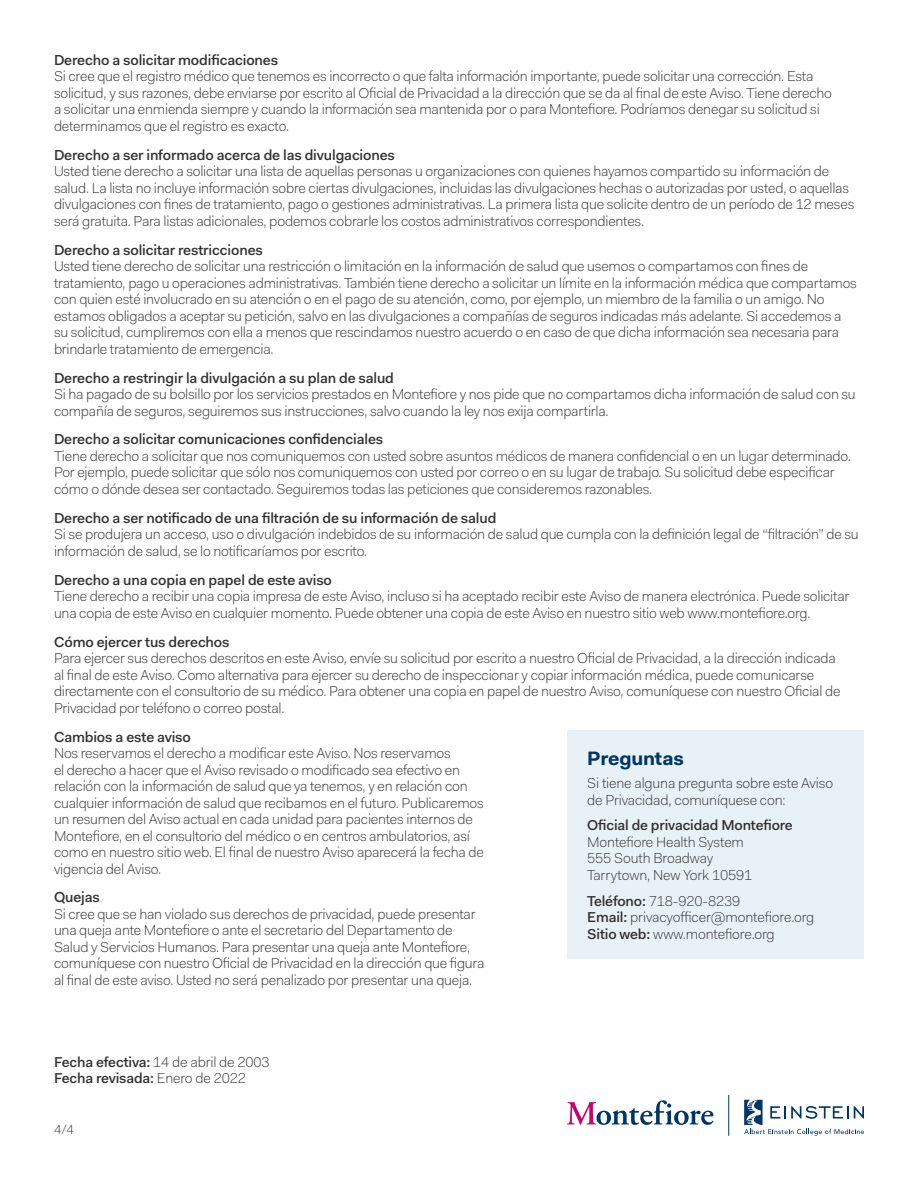
<style>
.page{position:relative;width:918px;height:1188px;background:#fff}
.page>*{position:absolute;margin:0;border:0;box-sizing:border-box;transform-origin:0 0}
.t1{font:700 19.5px "Fakt";letter-spacing:-.01em;color:#003667}
.t2{font:500 14.55px "Fakt";letter-spacing:-.01em;color:#312f30}
.t3{font:300 14.4px/16.5px "Fakt";letter-spacing:-.015em;color:#312f30}
.t4{font:500 14.4px/16.5px "Fakt";letter-spacing:-.01em;color:#312f30}
.t5{font:300 13.2px "Fakt";color:#312f30}
.s1{font-weight:500}
.s2{font-weight:300}
</style>
<div class="page">
<svg style="left:567px;top:1100px;width:146px;height:25px"></svg>
<hr style="left:728px;top:1095px;width:1px;height:41px;background:#003667">
<svg style="left:744px;top:1100px;width:120px;height:36px"></svg>
<div style="left:567px;top:730px;width:297px;height:229px;background:#e8f2f6"></div>
<p class="t2" style="left:54px;top:51px;width:226px">Derecho a solicitar modificaciones</p>
<p class="t3" style="left:54px;top:68px;width:779px">Si cree que el registro médico que tenemos es incorrecto o que falta información importante, puede solicitar una corrección. Esta solicitud, y sus razones, debe enviarse por escrito al Oficial de Privacidad a la dirección que se da al final de este Aviso. Tiene derecho a solicitar una enmienda siempre y cuando la información sea mantenida por o para Montefiore. Podríamos denegar su solicitud si determinamos que el registro es exacto.</p>
<p class="t2" style="left:54px;top:146px;width:343px">Derecho a ser informado acerca de las divulgaciones</p>
<p class="t3" style="left:54px;top:163px;width:802px">Usted tiene derecho a solicitar una lista de aquellas personas u organizaciones con quienes hayamos compartido su información de salud. La lista no incluye información sobre ciertas divulgaciones, incluidas las divulgaciones hechas o autorizadas por usted, o aquellas divulgaciones con fines de tratamiento, pago o gestiones administrativas. La primera lista que solicite dentro de un período de 12 meses será gratuita. Para listas adicionales, podemos cobrarle los costos administrativos correspondientes.</p>
<p class="t2" style="left:54px;top:241px;width:210px">Derecho a solicitar restricciones</p>
<p class="t3" style="left:54px;top:258px;width:804px">Usted tiene derecho de solicitar una restricción o limitación en la información de salud que usemos o compartamos con fines de tratamiento, pago u operaciones administrativas. También tiene derecho a solicitar un límite en la información médica que compartamos con quien esté involucrado en su atención o en el pago de su atención, como, por ejemplo, un miembro de la familia o un amigo. No estamos obligados a aceptar su petición, salvo en las divulgaciones a compañías de seguros indicadas más adelante. Si accedemos a su solicitud, cumpliremos con ella a menos que rescindamos nuestro acuerdo o en caso de que dicha información sea necesaria para brindarle tratamiento de emergencia.</p>
<p class="t2" style="left:54px;top:369px;width:342px">Derecho a restringir la divulgación a su plan de salud</p>
<p class="t3" style="left:54px;top:386px;width:803px">Si ha pagado de su bolsillo por los servicios prestados en Montefiore y nos pide que no compartamos dicha información de salud con su compañía de seguros, seguiremos sus instrucciones, salvo cuando la ley nos exija compartirla.</p>
<p class="t2" style="left:54px;top:431px;width:331px">Derecho a solicitar comunicaciones confidenciales</p>
<p class="t3" style="left:54px;top:448px;width:799px">Tiene derecho a solicitar que nos comuniquemos con usted sobre asuntos médicos de manera confidencial o en un lugar determinado.<br>Por ejemplo, puede solicitar que sólo nos comuniquemos con usted por correo o en su lugar de trabajo. Su solicitud debe especificar cómo o dónde desea ser contactado. Seguiremos todas las peticiones que consideremos razonables.</p>
<p class="t2" style="left:54px;top:509px;width:444px">Derecho a ser notificado de una filtración de su información de salud</p>
<p class="t3" style="left:54px;top:526px;width:806px">Si se produjera un acceso, uso o divulgación indebidos de su información de salud que cumpla con la definición legal de “filtración” de su información de salud, se lo notificaríamos por escrito.</p>
<p class="t2" style="left:54px;top:571px;width:280px">Derecho a una copia en papel de este aviso</p>
<p class="t3" style="left:54px;top:588px;width:797px">Tiene derecho a recibir una copia impresa de este Aviso, incluso si ha aceptado recibir este Aviso de manera electrónica. Puede solicitar una copia de este Aviso en cualquier momento. Puede obtener una copia de este Aviso en nuestro sitio web www.montefiore.org.</p>
<p class="t2" style="left:54px;top:633px;width:177px">Cómo ejercer tus derechos</p>
<p class="t3" style="left:54px;top:650px;width:788px">Para ejercer sus derechos descritos en este Aviso, envíe su solicitud por escrito a nuestro Oficial de Privacidad, a la dirección indicada al final de este Aviso. Como alternativa para ejercer su derecho de inspeccionar y copiar información médica, puede comunicarse directamente con el consultorio de su médico. Para obtener una copia en papel de nuestro Aviso, comuníquese con nuestro Oficial de Privacidad por teléfono o correo postal.</p>
<p class="t2" style="left:54px;top:728px;width:138px">Cambios a este aviso</p>
<p class="t3" style="left:54px;top:745px;width:431px">Nos reservamos el derecho a modificar este Aviso. Nos reservamos<br>el derecho a hacer que el Aviso revisado o modificado sea efectivo en relación con la información de salud que ya tenemos, y en relación con cualquier información de salud que recibamos en el futuro. Publicaremos un resumen del Aviso actual en cada unidad para pacientes internos de Montefiore, en el consultorio del médico o en centros ambulatorios, así como en nuestro sitio web. El final de nuestro Aviso aparecerá la fecha de vigencia del Aviso.</p>
<p class="t2" style="left:54px;top:888px;width:47px">Quejas</p>
<p class="t3" style="left:54px;top:906px;width:432px">Si cree que se han violado sus derechos de privacidad, puede presentar una queja ante Montefiore o ante el secretario del Departamento de Salud y Servicios Humanos. Para presentar una queja ante Montefiore, comuníquese con nuestro Oficial de Privacidad en la dirección que figura al final de este aviso. Usted no será penalizado por presentar una queja.</p>
<h1 class="t1" style="left:587px;top:745px;width:98px">Preguntas</h1>
<p class="t3" style="left:587px;top:775px;width:248px">Si tiene alguna pregunta sobre este Aviso de Privacidad, comuníquese con:</p>
<p class="t4" style="left:587px;top:817px;width:207px">Oficial de privacidad Montefiore</p>
<p class="t3" style="left:587px;top:834px;width:167px">Montefiore Health System<br>555 South Broadway<br>Tarrytown, New York 10591</p>
<p class="t3" style="left:587px;top:892px;width:229px"><span class="s1">Teléfono:</span> 718-920-8239<br><span class="s1">Email:</span> privacyofficer@montefiore.org<br><span class="s1">Sitio web:</span> www.montefiore.org</p>
<p class="t4" style="left:54px;top:1053px;width:217px">Fecha efectiva: <span class="s2">14 de abril de 2003<br></span>Fecha revisada: <span class="s2">Enero de 2022</span></p>
<p class="t5" style="left:54px;top:1121px;width:22px">4/4</p>
</div>
